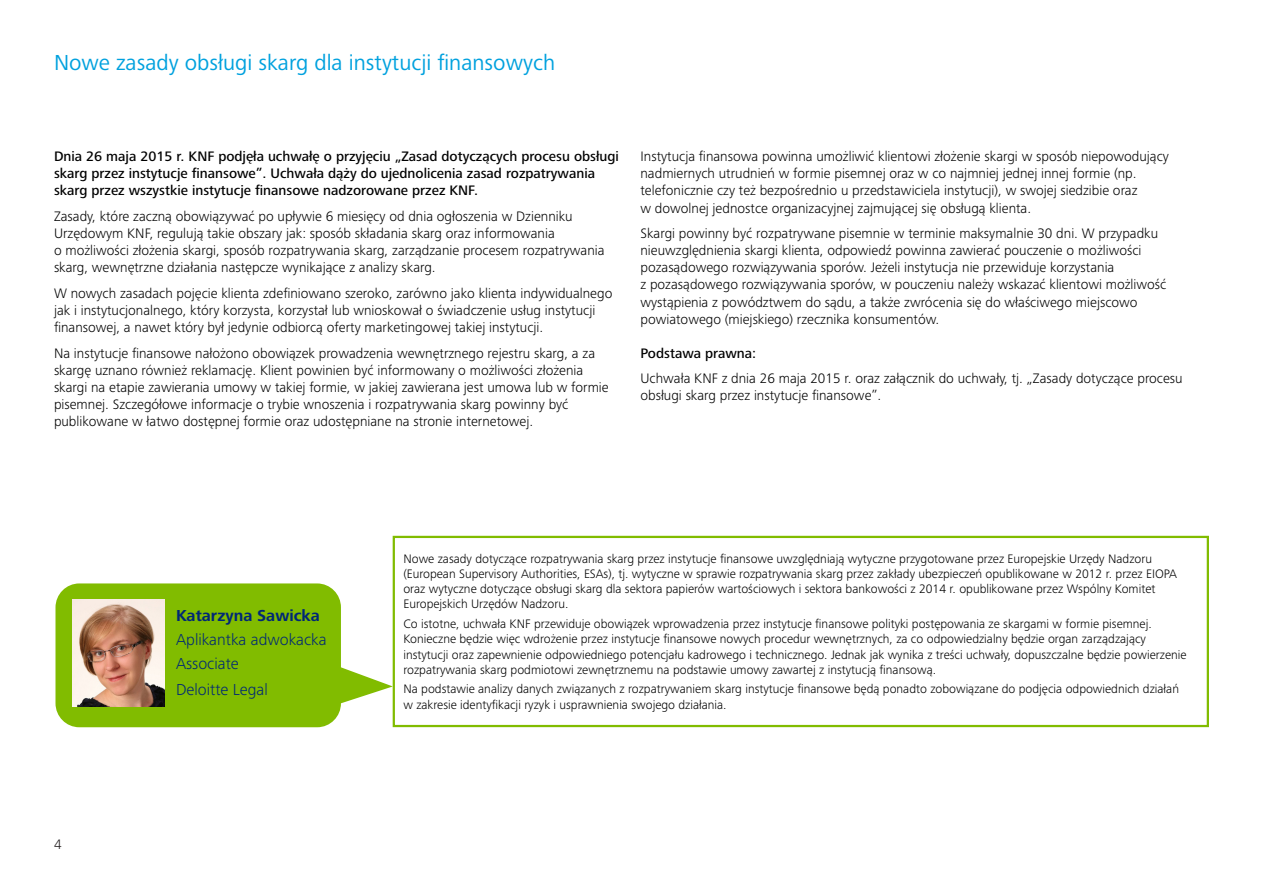
<style>
.page{position:relative;width:1263px;height:893px;background:#fff}
.page>*{position:absolute;margin:0;border:0;box-sizing:border-box;transform-origin:0 0}
.Styl_akapitowy_1{font:22.5px "Frutiger Next Pro";color:#00a1de}
.t1{font:300 16.5px "Frutiger Next Pro";color:#002776}
.t2{font:700 16.5px "Frutiger Next Pro";color:#002776}
.t3{font:300 14.25px/17.1px "Frutiger Next Pro";color:#000}
.t4{font:500 14.25px/17.1px "Frutiger Next Pro";color:#000}
.t5{font:300 14.25px "Frutiger Next Pro";color:#231f20}
.t6{font:300 12.75px/15.3px "Frutiger Next Pro";color:#000}
</style>
<div class="page">
<div style="left:393px;top:536px;width:816px;height:191px;border:2px solid #81bc00"></div>
<svg style="left:56px;top:583px;width:337px;height:144px;fill:#81bc00"></svg>
<img style="left:73px;top:600px;width:91px;height:107px">
<p class="Styl_akapitowy_1" style="left:54px;top:50px;width:503px">Nowe zasady obsługi skarg dla instytucji finansowych</p>
<p class="t4" style="left:54px;top:148px;width:566px">Dnia 26 maja 2015 r. KNF podjęła uchwałę o przyjęciu „Zasad dotyczących procesu obsługi skarg przez instytucje finansowe”. Uchwała dąży do ujednolicenia zasad rozpatrywania skarg przez wszystkie instytucje finansowe nadzorowane przez KNF.</p>
<p class="t3" style="left:54px;top:208px;width:552px">Zasady, które zaczną obowiązywać po upływie 6 miesięcy od dnia ogłoszenia w Dzienniku Urzędowym KNF, regulują takie obszary jak: sposób składania skarg oraz informowania<br>o możliwości złożenia skargi, sposób rozpatrywania skarg, zarządzanie procesem rozpatrywania skarg, wewnętrzne działania następcze wynikające z analizy skarg.</p>
<p class="t3" style="left:54px;top:285px;width:560px">W nowych zasadach pojęcie klienta zdefiniowano szeroko, zarówno jako klienta indywidualnego jak i instytucjonalnego, który korzysta, korzystał lub wnioskował o świadczenie usług instytucji finansowej, a nawet który był jedynie odbiorcą oferty marketingowej takiej instytucji.</p>
<p class="t3" style="left:54px;top:344px;width:556px">Na instytucje finansowe nałożono obowiązek prowadzenia wewnętrznego rejestru skarg, a za skargę uznano również reklamację. Klient powinien być informowany o możliwości złożenia skargi na etapie zawierania umowy w takiej formie, w jakiej zawierana jest umowa lub w formie pisemnej. Szczegółowe informacje o trybie wnoszenia i rozpatrywania skarg powinny być publikowane w łatwo dostępnej formie oraz udostępniane na stronie internetowej.</p>
<p class="t3" style="left:640px;top:148px;width:530px">Instytucja finansowa powinna umożliwić klientowi złożenie skargi w sposób niepowodujący nadmiernych utrudnień w formie pisemnej oraz w co najmniej jednej innej formie (np. telefonicznie czy też bezpośrednio u przedstawiciela instytucji), w swojej siedzibie oraz<br>w dowolnej jednostce organizacyjnej zajmującej się obsługą klienta.</p>
<p class="t3" style="left:640px;top:225px;width:527px">Skargi powinny być rozpatrywane pisemnie w terminie maksymalnie 30 dni. W przypadku nieuwzględnienia skargi klienta, odpowiedź powinna zawierać pouczenie o możliwości pozasądowego rozwiązywania sporów. Jeżeli instytucja nie przewiduje korzystania<br>z pozasądowego rozwiązywania sporów, w pouczeniu należy wskazać klientowi możliwość wystąpienia z powództwem do sądu, a także zwrócenia się do właściwego miejscowo powiatowego (miejskiego) rzecznika konsumentów.</p>
<p class="t4" style="left:640px;top:344px;width:117px">Podstawa prawna:</p>
<p class="t3" style="left:640px;top:370px;width:544px">Uchwała KNF z dnia 26 maja 2015 r. oraz załącznik do uchwały, tj. „Zasady dotyczące procesu obsługi skarg przez instytucje finansowe”.</p>
<p class="t5" style="left:54px;top:836px;width:9px">4</p>
<p class="t2" style="left:176px;top:606px;width:145px">Katarzyna Sawicka</p>
<p class="t1" style="left:176px;top:630px;width:152px">Aplikantka adwokacka</p>
<p class="t1" style="left:176px;top:654px;width:64px">Associate</p>
<p class="t1" style="left:176px;top:680px;width:93px">Deloitte Legal</p>
<p class="t6" style="left:403px;top:551px;width:775px">Nowe zasady dotyczące rozpatrywania skarg przez instytucje finansowe uwzględniają wytyczne przygotowane przez Europejskie Urzędy Nadzoru (European Supervisory Authorities, ESAs), tj. wytyczne w sprawie rozpatrywania skarg przez zakłady ubezpieczeń opublikowane w 2012 r. przez EIOPA oraz wytyczne dotyczące obsługi skarg dla sektora papierów wartościowych i sektora bankowości z 2014 r. opublikowane przez Wspólny Komitet Europejskich Urzędów Nadzoru.</p>
<p class="t6" style="left:403px;top:616px;width:785px">Co istotne, uchwała KNF przewiduje obowiązek wprowadzenia przez instytucje finansowe polityki postępowania ze skargami w formie pisemnej.<br>Konieczne będzie więc wdrożenie przez instytucje finansowe nowych procedur wewnętrznych, za co odpowiedzialny będzie organ zarządzający instytucji oraz zapewnienie odpowiedniego potencjału kadrowego i technicznego. Jednak jak wynika z treści uchwały, dopuszczalne będzie powierzenie rozpatrywania skarg podmiotowi zewnętrznemu na podstawie umowy zawartej z instytucją finansową.</p>
<p class="t6" style="left:403px;top:681px;width:777px">Na podstawie analizy danych związanych z rozpatrywaniem skarg instytucje finansowe będą ponadto zobowiązane do podjęcia odpowiednich działań w zakresie identyfikacji ryzyk i usprawnienia swojego działania.</p>
</div>
